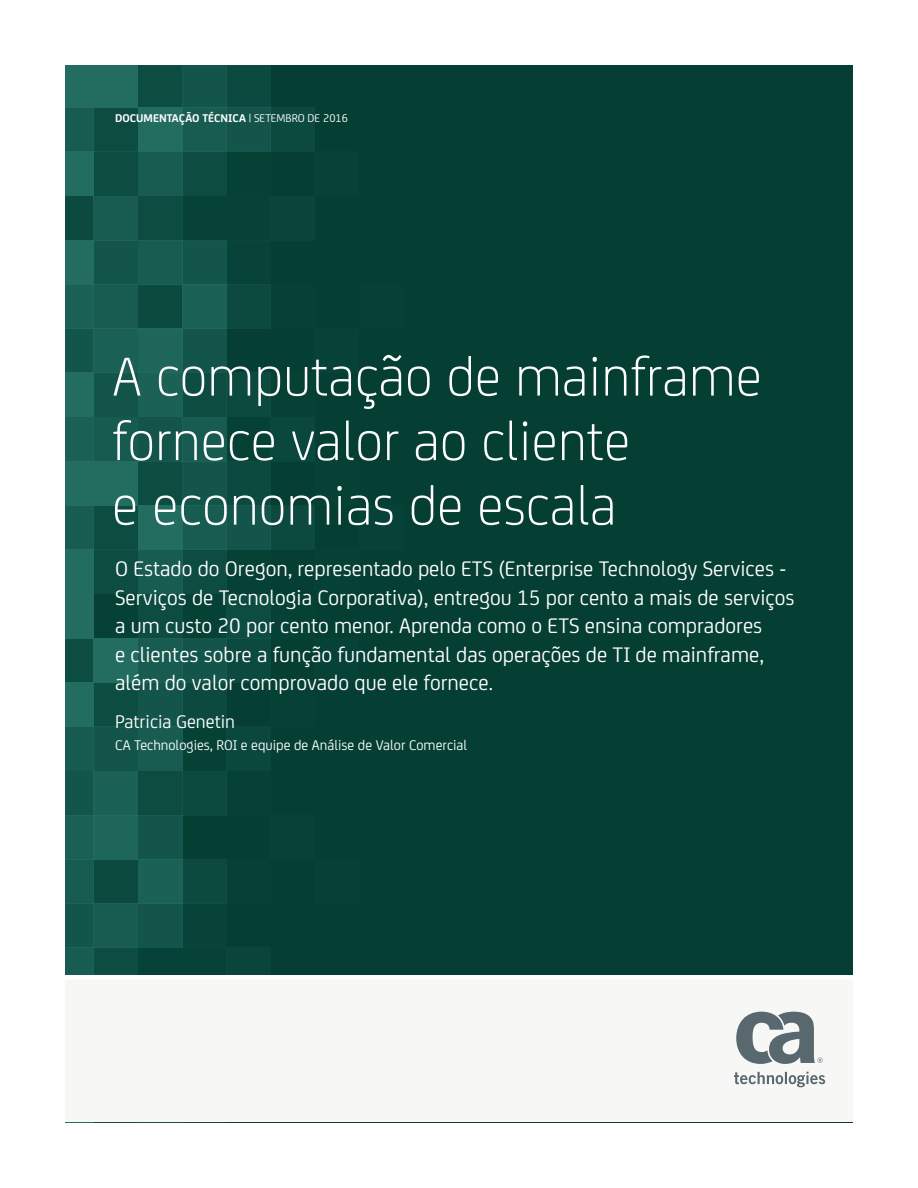
<style>
.page{position:relative;width:918px;height:1188px;background:#fff}
.page>*{position:absolute;margin:0;border:0;box-sizing:border-box;transform-origin:0 0}
.t1{font:300 58.5px/64.5px "CA Sans";color:#fff}
.t2{font:22.5px/28.5px "CA Sans";color:#fff}
.t3{font:19.5px "CA Sans";color:#fff}
.t4{font:15px "CA Sans";color:#fff}
.t5{font:700 12px "CA Sans";color:#fff}
.s1{font-weight:400}
</style>
<div class="page">
<div style="left:65px;top:65px;width:788px;height:1058px;background:#053f34"></div>
<div style="left:182px;top:417px;width:44px;height:44px;background:#185c51"></div>
<div style="left:138px;top:417px;width:44px;height:44px;background:#13554a"></div>
<div style="left:94px;top:417px;width:44px;height:44px;background:#175b50"></div>
<div style="left:65px;top:417px;width:29px;height:44px;background:#1a6055"></div>
<div style="left:226px;top:461px;width:45px;height:45px;background:#0c4a3f"></div>
<div style="left:271px;top:506px;width:44px;height:44px;background:#0c4a3f"></div>
<div style="left:182px;top:461px;width:44px;height:45px;background:#13554a"></div>
<div style="left:138px;top:461px;width:44px;height:45px;background:#0d4c41"></div>
<div style="left:94px;top:461px;width:44px;height:45px;background:#226c60"></div>
<div style="left:65px;top:461px;width:29px;height:45px;background:#226c60"></div>
<div style="left:226px;top:506px;width:45px;height:44px;background:#13554a"></div>
<div style="left:182px;top:506px;width:44px;height:44px;background:#185c51"></div>
<div style="left:138px;top:506px;width:44px;height:44px;background:#226c60"></div>
<div style="left:94px;top:506px;width:44px;height:44px;background:#0d4c41"></div>
<div style="left:65px;top:506px;width:29px;height:44px;background:#185c51"></div>
<div style="left:182px;top:550px;width:44px;height:44px;background:#0d4c41"></div>
<div style="left:138px;top:550px;width:44px;height:44px;background:#185c51"></div>
<div style="left:94px;top:550px;width:44px;height:44px;background:#0d4c41"></div>
<div style="left:65px;top:550px;width:29px;height:44px;background:#226c60"></div>
<div style="left:226px;top:65px;width:45px;height:42px;background:#0c4a3f"></div>
<div style="left:271px;top:107px;width:44px;height:45px;background:#0c4a3f"></div>
<div style="left:182px;top:65px;width:44px;height:42px;background:#13554a"></div>
<div style="left:138px;top:65px;width:44px;height:42px;background:#0d4c41"></div>
<div style="left:94px;top:65px;width:44px;height:42px;background:#226c60"></div>
<div style="left:65px;top:65px;width:29px;height:42px;background:#226c60"></div>
<div style="left:226px;top:107px;width:45px;height:45px;background:#13554a"></div>
<div style="left:182px;top:107px;width:44px;height:45px;background:#185c51"></div>
<div style="left:138px;top:107px;width:44px;height:45px;background:#226c60"></div>
<div style="left:94px;top:107px;width:44px;height:45px;background:#0d4c41"></div>
<div style="left:65px;top:107px;width:29px;height:45px;background:#185c51"></div>
<div style="left:182px;top:152px;width:44px;height:44px;background:#0d4c41"></div>
<div style="left:138px;top:152px;width:44px;height:44px;background:#185c51"></div>
<div style="left:94px;top:152px;width:44px;height:44px;background:#0d4c41"></div>
<div style="left:65px;top:152px;width:29px;height:44px;background:#226c60"></div>
<div style="left:226px;top:594px;width:45px;height:44px;background:#0d4c41"></div>
<div style="left:271px;top:417px;width:44px;height:44px;background:#0a473c"></div>
<div style="left:138px;top:594px;width:44px;height:44px;background:#0d4c41"></div>
<div style="left:65px;top:594px;width:29px;height:44px;background:#226c60"></div>
<div style="left:138px;top:196px;width:44px;height:44px;background:#0d4c41"></div>
<div style="left:94px;top:196px;width:44px;height:44px;background:#185c51"></div>
<div style="left:65px;top:196px;width:29px;height:44px;background:#0c4a3f"></div>
<div style="left:226px;top:240px;width:45px;height:44px;background:#074338"></div>
<div style="left:182px;top:240px;width:44px;height:44px;background:#13554a"></div>
<div style="left:271px;top:196px;width:44px;height:44px;background:#09453a"></div>
<div style="left:138px;top:240px;width:44px;height:44px;background:#185c51"></div>
<div style="left:94px;top:240px;width:44px;height:44px;background:#13554a"></div>
<div style="left:65px;top:240px;width:29px;height:44px;background:#226c60"></div>
<div style="left:226px;top:284px;width:45px;height:45px;background:#0c4a3f"></div>
<div style="left:182px;top:284px;width:44px;height:45px;background:#1b6155"></div>
<div style="left:138px;top:284px;width:44px;height:45px;background:#0c4a3f"></div>
<div style="left:94px;top:284px;width:44px;height:45px;background:#185c51"></div>
<div style="left:65px;top:284px;width:29px;height:45px;background:#1a6055"></div>
<div style="left:182px;top:329px;width:44px;height:44px;background:#13554a"></div>
<div style="left:138px;top:329px;width:44px;height:44px;background:#1e665a"></div>
<div style="left:94px;top:329px;width:44px;height:44px;background:#1a6055"></div>
<div style="left:65px;top:329px;width:29px;height:44px;background:#13554a"></div>
<div style="left:226px;top:373px;width:45px;height:44px;background:#0c4a3f"></div>
<div style="left:182px;top:373px;width:44px;height:44px;background:#0d4c41"></div>
<div style="left:138px;top:373px;width:44px;height:44px;background:#1b6155"></div>
<div style="left:94px;top:373px;width:44px;height:44px;background:#13554a"></div>
<div style="left:65px;top:373px;width:29px;height:44px;background:#226c60"></div>
<div style="left:138px;top:727px;width:44px;height:44px;background:#185c51"></div>
<div style="left:94px;top:727px;width:44px;height:44px;background:#13554a"></div>
<div style="left:65px;top:727px;width:29px;height:44px;background:#175b50"></div>
<div style="left:182px;top:682px;width:44px;height:45px;background:#0c4a3f"></div>
<div style="left:226px;top:638px;width:45px;height:44px;background:#0c4a3f"></div>
<div style="left:138px;top:682px;width:44px;height:45px;background:#13554a"></div>
<div style="left:94px;top:682px;width:44px;height:45px;background:#0d4c41"></div>
<div style="left:65px;top:682px;width:29px;height:45px;background:#226c60"></div>
<div style="left:182px;top:638px;width:44px;height:44px;background:#13554a"></div>
<div style="left:138px;top:638px;width:44px;height:44px;background:#185c51"></div>
<div style="left:94px;top:638px;width:44px;height:44px;background:#226c60"></div>
<div style="left:65px;top:638px;width:29px;height:44px;background:#0d4c41"></div>
<div style="left:182px;top:1081px;width:44px;height:42px;background:#0c4a3f"></div>
<div style="left:138px;top:1081px;width:44px;height:42px;background:#13554a"></div>
<div style="left:94px;top:1081px;width:44px;height:42px;background:#0d4c41"></div>
<div style="left:65px;top:1081px;width:29px;height:42px;background:#226c60"></div>
<div style="left:226px;top:727px;width:45px;height:44px;background:#0a473c"></div>
<div style="left:94px;top:948px;width:44px;height:44px;background:#0d4c41"></div>
<div style="left:65px;top:948px;width:29px;height:44px;background:#185c51"></div>
<div style="left:182px;top:904px;width:44px;height:44px;background:#074338"></div>
<div style="left:138px;top:904px;width:44px;height:44px;background:#13554a"></div>
<div style="left:226px;top:948px;width:45px;height:44px;background:#09453a"></div>
<div style="left:94px;top:904px;width:44px;height:44px;background:#185c51"></div>
<div style="left:65px;top:904px;width:29px;height:44px;background:#13554a"></div>
<div style="left:182px;top:859px;width:44px;height:45px;background:#0c4a3f"></div>
<div style="left:138px;top:859px;width:44px;height:45px;background:#1b6155"></div>
<div style="left:94px;top:859px;width:44px;height:45px;background:#0c4a3f"></div>
<div style="left:65px;top:859px;width:29px;height:45px;background:#185c51"></div>
<div style="left:138px;top:815px;width:44px;height:44px;background:#13554a"></div>
<div style="left:94px;top:815px;width:44px;height:44px;background:#1e665a"></div>
<div style="left:65px;top:815px;width:29px;height:44px;background:#1a6055"></div>
<div style="left:182px;top:771px;width:44px;height:44px;background:#0c4a3f"></div>
<div style="left:138px;top:771px;width:44px;height:44px;background:#0d4c41"></div>
<div style="left:94px;top:771px;width:44px;height:44px;background:#1b6155"></div>
<div style="left:65px;top:771px;width:29px;height:44px;background:#13554a"></div>
<div style="left:65px;top:980px;width:788px;height:142px;background:#f7f7f6"></div>
<svg style="left:734px;top:1072px;width:91px;height:15px"></svg>
<svg style="left:736px;top:1012px;width:87px;height:52px"></svg>
<div style="left:64px;top:975px;width:790px;height:5px;background:#fff"></div>
<p class="t5" style="left:115px;top:109px;width:235px">DOCUMENTAÇÃO TÉCNICA <span class="s1">| setembro de 2016</span></p>
<h1 class="t1" style="left:112px;top:340px;width:651px">A computação de mainframe fornece valor ao cliente<br>e economias de escala</h1>
<p class="t2" style="left:115px;top:553px;width:681px">O Estado do Oregon, representado pelo ETS (Enterprise Technology Services - Serviços de Tecnologia Corporativa), entregou 15 por cento a mais de serviços a um custo 20 por cento menor. Aprenda como o ETS ensina compradores<br>e clientes sobre a função fundamental das operações de TI de mainframe, além do valor comprovado que ele fornece.</p>
<p class="t3" style="left:115px;top:708px;width:122px">Patricia Genetin</p>
<p class="t4" style="left:115px;top:734px;width:354px">CA Technologies, ROI e equipe de Análise de Valor Comercial</p>
</div>
